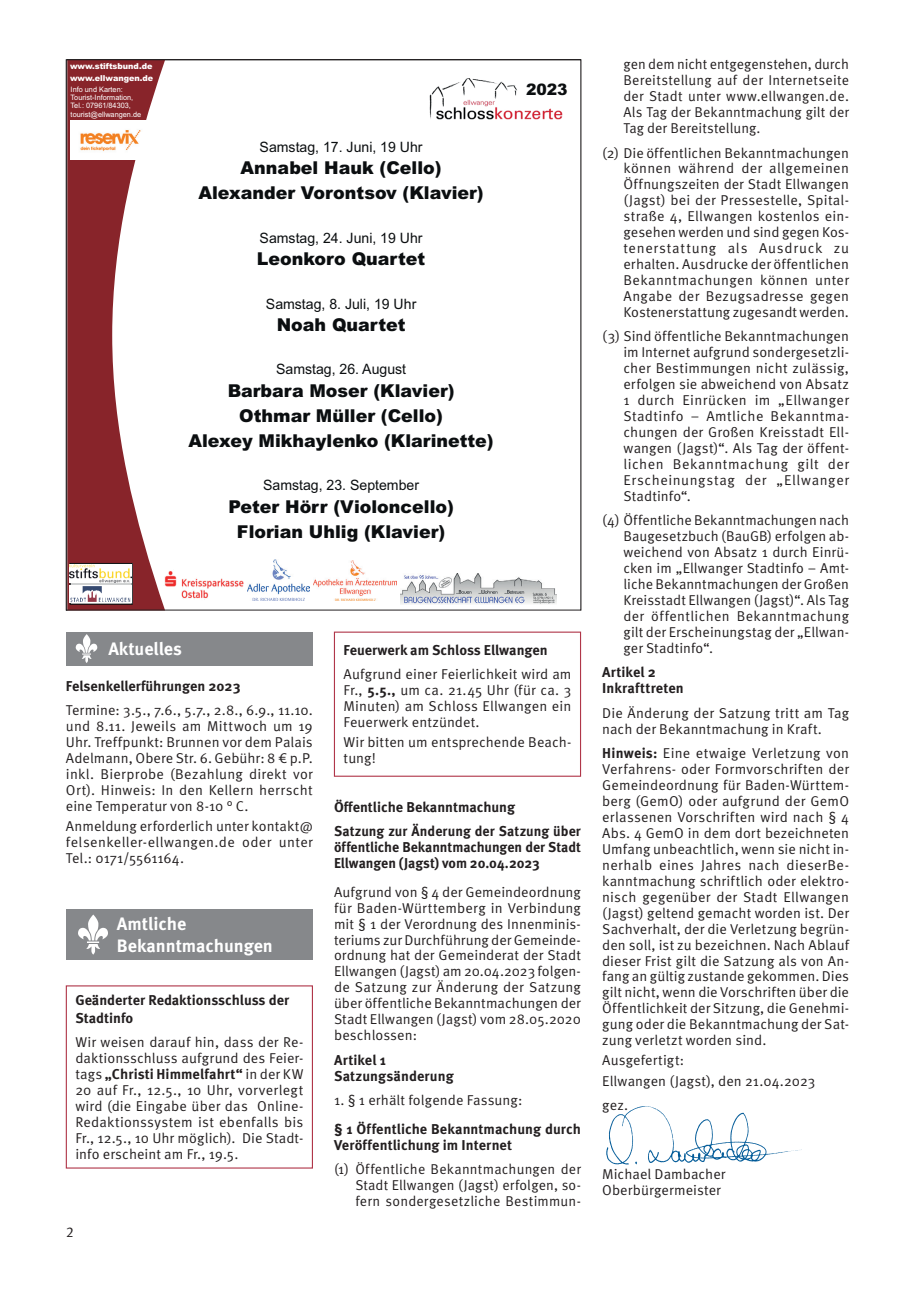
<style>
.page{position:relative;width:915px;height:1297px;background:#fff}
.page>*{position:absolute;margin:0;border:0;box-sizing:border-box;transform-origin:0 0}
.t1{font:700 18px/21.6px "Meta OT";color:#fff}
.t2{font:900 17.7px/24.9px "Arial";color:#0b0e10;text-align:center}
.t3{font:900 15.9px "Arial";color:#0b0e10}
.t4{font:14.25px/15.9px "Meta OT Norm";letter-spacing:.005em;color:#231f20;text-align:justify}
.t5{font:700 14.25px/15.9px "Meta OT";color:#231f20}
.t6{font:14.25px "Arial";color:#0b0e10}
.t7{font:900 8.1px/11.6px "Arial";color:#fff}
.t8{font:7.5px/8.4px "Arial";color:#fff}
.s1{font-family:"Meta OT Norm";font-weight:400}
.s2{font-family:"Meta OT";font-weight:700}
</style>
<div class="page">
<div style="left:334px;top:632px;width:247px;height:145px;border:1px solid #b03649"></div>
<div style="left:66px;top:632px;width:246px;height:33px;background:#86888b"></div>
<img style="left:75px;top:634px;width:23px;height:29px">
<div style="left:66px;top:908px;width:246px;height:51px;background:#86888b"></div>
<img style="left:78px;top:914px;width:30px;height:41px">
<div style="left:66px;top:985px;width:247px;height:183px;border:1px solid #b03649"></div>
<img style="left:606px;top:1106px;width:194px;height:59px">
<svg style="left:68px;top:62px;width:97px;height:546px;fill:#88242a"></svg>
<svg style="left:72px;top:583px;width:58px;height:3px"></svg>
<div style="left:70px;top:563px;width:62px;height:41px;border:1px solid #0b0e10"></div>
<img style="left:70px;top:586px;width:61px;height:17px">
<img style="left:70px;top:564px;width:61px;height:19px">
<img style="left:429px;top:78px;width:134px;height:41px">
<img style="left:163px;top:569px;width:81px;height:32px">
<img style="left:400px;top:574px;width:156px;height:30px">
<img style="left:247px;top:560px;width:62px;height:40px">
<img style="left:313px;top:561px;width:83px;height:40px">
<img style="left:70px;top:121px;width:81px;height:39px">
<p class="t7" style="left:70px;top:60px;width:85px">www.stiftsbund.de www.ellwangen.de</p>
<p class="t8" style="left:71px;top:85px;width:72px">Info und Karten:<br>Tourist-Information,<br>Tel.: 07961/84303, tourist@ellwangen.de</p>
<p class="t6" style="left:259px;top:137px;width:164px">Samstag, 17. Juni, 19 Uhr</p>
<p class="t2" style="left:198px;top:155px;width:286px">Annabel Hauk (Cello)<br>Alexander Vorontsov (Klavier)</p>
<p class="t6" style="left:259px;top:228px;width:164px">Samstag, 24. Juni, 19 Uhr</p>
<p class="t2" style="left:257px;top:246px;width:170px">Leonkoro Quartet</p>
<p class="t6" style="left:266px;top:294px;width:152px">Samstag, 8. Juli, 19 Uhr</p>
<p class="t2" style="left:276px;top:312px;width:130px">Noah Quartet</p>
<p class="t6" style="left:276px;top:360px;width:131px">Samstag, 26. August</p>
<p class="t2" style="left:188px;top:378px;width:306px">Barbara Moser (Klavier)<br>Othmar Müller (Cello)<br>Alexey Mikhaylenko (Klarinette)</p>
<p class="t6" style="left:263px;top:475px;width:157px">Samstag, 23. September</p>
<p class="t2" style="left:228px;top:494px;width:227px">Peter Hörr (Violoncello)<br>Florian Uhlig (Klavier)</p>
<p class="t3" style="left:526px;top:77px;width:43px">2023</p>
<p class="t1" style="left:108px;top:638px;width:75px">Aktuelles</p>
<p class="t5" style="left:66px;top:678px;width:176px">Felsenkellerführungen 2023</p>
<p class="t4" style="left:66px;top:703px;width:248px">Termine: 3.5., 7.6., 5.7., 2.8., 6.9., 11.10. und 8.11. Jeweils am Mittwoch um 19<br>Uhr. Treffpunkt: Brunnen vor dem Palais Adelmann, Obere Str. 6. Gebühr: 8 € p.P. inkl. Bierprobe (Bezahlung direkt vor Ort). Hinweis: In den Kellern herrscht eine Temperatur von 8-10 ° C.</p>
<p class="t4" style="left:66px;top:819px;width:248px">Anmeldung erforderlich unter kontakt@ felsenkeller-ellwangen.de oder unter Tel.: 0171/5561164.</p>
<p class="t1" style="left:117px;top:913px;width:157px">Amtliche<br>Bekanntmachungen</p>
<p class="t5" style="left:75px;top:991px;width:215px;line-height:18px">Geänderter Redaktionsschluss der<br>Stadtinfo</p>
<p class="t4" style="left:75px;top:1035px;width:229px">Wir weisen darauf hin, dass der Re&shy;daktionsschluss aufgrund des Feier-</p>
<p class="t5" style="left:75px;top:1066px;width:229px"><span class="s1">tags</span> „Christi Himmelfahrt“ <span class="s1">in der KW</span></p>
<p class="t4" style="left:75px;top:1082px;width:229px">20 auf Fr., 12.5., 10 Uhr, vorverlegt wird (die Eingabe über das Online-Redaktionssystem ist ebenfalls bis Fr., 12.5., 10 Uhr möglich). Die Stadt&shy;info erscheint am Fr., 19.5.</p>
<p class="t4" style="left:66px;top:1225px;width:10px">2</p>
<p class="t5" style="left:343px;top:642px;width:206px">Feuerwerk am Schloss Ellwangen</p>
<p class="t4" style="left:343px;top:667px;width:229px">Aufgrund einer Feierlichkeit wird am Fr., <span class="s2">5.5.,</span> um ca. 21.45 Uhr (für ca. 3<br>Minuten) am Schloss Ellwangen ein Feuerwerk entzündet.</p>
<p class="t4" style="left:343px;top:735px;width:229px">Wir bitten um entsprechende Beach&shy;tung!</p>
<p class="t5" style="left:334px;top:795px;width:248px;line-height:24.5px">Öffentliche Bekanntmachung<br>Satzung zur Änderung der Satzung über</p>
<p class="t5" style="left:334px;top:839px;width:248px">öffentliche Bekanntmachungen der Stadt<br>Ellwangen (Jagst) vom 20.04.2023</p>
<p class="t4" style="left:334px;top:884px;width:248px">Aufgrund von § 4 der Gemeindeordnung für Baden-Württemberg in Verbindung mit § 1 der Verordnung des Innenminis&shy;teriums zur Durchführung der Gemeinde&shy;ordnung hat der Gemeinderat der Stadt Ellwangen (Jagst) am 20.04.2023 folgen&shy;de Satzung zur Änderung der Satzung über öffentliche Bekanntmachungen der Stadt Ellwangen (Jagst) vom 28.05.2020 beschlossen:</p>
<p class="t5" style="left:334px;top:1052px;width:121px">Artikel 1<br>Satzungsänderung</p>
<p class="t4" style="left:334px;top:1092px;width:190px">1. § 1 erhält folgende Fassung:</p>
<p class="t5" style="left:334px;top:1121px;width:248px">§ 1 Öffentliche Bekanntmachung durch<br>Veröffentlichung im Internet</p>
<p class="t4" style="left:355px;top:1161px;width:227px;text-indent:-21px">(1) Öffentliche Bekanntmachungen der Stadt Ellwangen (Jagst) erfolgen, so&shy;fern sondergesetzliche Bestimmun-</p>
<p class="t4" style="left:623px;top:57px;width:227px">gen dem nicht entgegenstehen, durch Bereitstellung auf der Internetseite der Stadt unter www.ellwangen.de.<br>Als Tag der Bekanntmachung gilt der Tag der Bereitstellung.</p>
<p class="t4" style="left:623px;top:145px;width:227px;text-indent:-21px">(2) Die öffentlichen Bekanntmachungen können während der allgemeinen Öffnungszeiten der Stadt Ellwangen (Jagst) bei der Pressestelle, Spital&shy;straße 4, Ellwangen kostenlos ein&shy;gesehen werden und sind gegen Kos&shy;tenerstattung als Ausdruck zu erhalten. Ausdrucke der öffentlichen Bekanntmachungen können unter Angabe der Bezugsadresse gegen Kostenerstattung zugesandt werden.</p>
<p class="t4" style="left:623px;top:329px;width:227px;text-indent:-21px">(3) Sind öffentliche Bekanntmachungen im Internet aufgrund sondergesetzli&shy;cher Bestimmungen nicht zulässig, erfolgen sie abweichend von Absatz 1 durch Einrücken im „Ellwanger Stadtinfo – Amtliche Bekanntma&shy;chungen der Großen Kreisstadt Ell&shy;wangen (Jagst)“. Als Tag der öffent&shy;lichen Bekanntmachung gilt der Erscheinungstag der „Ellwanger Stadtinfo“.</p>
<p class="t4" style="left:623px;top:513px;width:227px;text-indent:-21px">(4) Öffentliche Bekanntmachungen nach Baugesetzbuch (BauGB) erfolgen ab&shy;weichend von Absatz 1 durch Einrü&shy;cken im „Ellwanger Stadtinfo – Amt&shy;liche Bekanntmachungen der Großen Kreisstadt Ellwangen (Jagst)“. Als Tag der öffentlichen Bekanntmachung gilt der Erscheinungstag der „Ellwan&shy;ger Stadtinfo“.</p>
<p class="t5" style="left:602px;top:665px;width:83px">Artikel 2<br>Inkrafttreten</p>
<p class="t4" style="left:602px;top:705px;width:248px">Die Änderung der Satzung tritt am Tag nach der Bekanntmachung in Kraft.</p>
<p class="t4" style="left:602px;top:745px;width:248px"><span class="s2">Hinweis:</span> Eine etwaige Verletzung von Verfahrens- oder Formvorschriften der Gemeindeordnung für Baden-Württem&shy;berg (GemO) oder aufgrund der GemO erlassenen Vorschriften wird nach § 4<br>Abs. 4 GemO in dem dort bezeichneten Umfang unbeachtlich, wenn sie nicht in&shy;nerhalb eines Jahres nach dieserBe&shy;kanntmachung schriftlich oder elektro&shy;nisch gegenüber der Stadt Ellwangen (Jagst) geltend gemacht worden ist. Der Sachverhalt, der die Verletzung begrün&shy;den soll, ist zu bezeichnen. Nach Ablauf dieser Frist gilt die Satzung als von An&shy;fang an gültig zustande gekommen. Dies gilt nicht, wenn die Vorschriften über die Öffentlichkeit der Sitzung, die Genehmi&shy;gung oder die Bekanntmachung der Sat&shy;zung verletzt worden sind.</p>
<p class="t4" style="left:602px;top:1050px;width:215px;line-height:20.2px">Ausgefertigt:<br>Ellwangen (Jagst), den 21.04.2023</p>
<p class="t4" style="left:602px;top:1097px;width:27px">gez.</p>
<p class="t4" style="left:602px;top:1166px;width:125px">Michael Dambacher<br>Oberbürgermeister</p>
</div>
